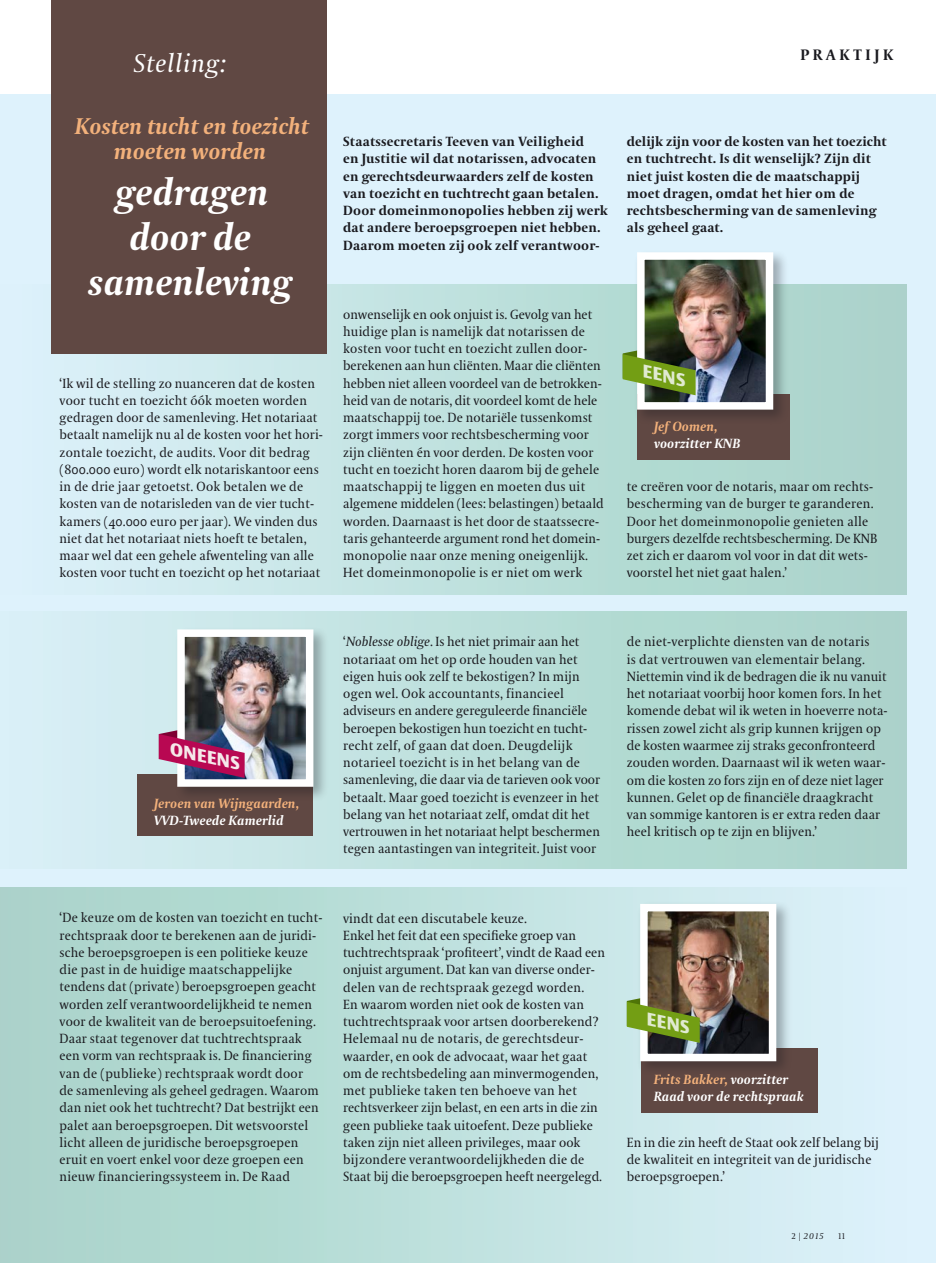
<style>
.page{position:relative;width:936px;height:1263px;background:#fff}
.page>*{position:absolute;margin:0;border:0;box-sizing:border-box;transform-origin:0 0}
.t1{font:italic 700 37.2px/45.2px "VPRO Coranto";color:#fff;text-align:center}
.t2{font:italic 25.5px "VPRO Coranto";letter-spacing:.03em;color:#fff}
.t3{font:italic 700 22.65px/25.2px "VPRO Coranto";color:#f3b17b;text-align:center}
.t4{font:italic 700 17.55px "VPRO Vesta";color:#e0ead0}
.t5{font:italic 700 17.55px "VPRO Vesta";color:#f5e9ea}
.t6{font:700 15px "VPRO Coranto";letter-spacing:.25em;color:#1a1a1f}
.t7{font:13.2px/17.2px "VPRO Coranto";letter-spacing:.01em;color:#1a1a1f}
.t8{font:700 13.2px/17.2px "VPRO Coranto";letter-spacing:.015em;color:#1a1a1f}
.t9{font:italic 700 13.2px/17.2px "VPRO Coranto";letter-spacing:.01em;color:#fff}
.t10{font:italic 700 13.2px "VPRO Coranto";letter-spacing:.01em;color:#f3b17b}
.t11{font:italic 8.25px "VPRO Coranto";color:#1a1a1f}
.t12{font:8.25px "VPRO Coranto Cn";color:#1a1a1f}
.s1{font-style:italic}
.s2{color:#f3b17b}
.s3{font-family:"VPRO Coranto Cn";font-style:normal}
</style>
<div class="page">
<div style="left:0;top:94px;width:935px;height:1169px;background:#def2fc"></div>
<div style="left:0;top:612px;width:906px;height:256px;background:linear-gradient(to right,#d9f0f6,#a6d2c6)"></div>
<div style="left:0;top:888px;width:906px;height:375px;background:linear-gradient(to right,#a6d2c6,#dbf1f9)"></div>
<div style="left:0;top:284px;width:906px;height:311px;background:linear-gradient(to right,#dcf2fa,#a6d2c6)"></div>
<div style="left:51px;top:0;width:275px;height:353px;background:#604843"></div>
<div style="left:637px;top:395px;width:152px;height:65px;background:#604843"></div>
<div style="left:633px;top:249px;width:162px;height:182px;background:#1a1a1f;opacity:.33"></div>
<img style="left:646px;top:261px;width:118px;height:140px">
<div style="left:637px;top:252px;width:136px;height:158px;border:8px solid #fff"></div>
<svg style="left:622px;top:341px;width:73px;height:54px;background:#657f39"></svg>
<div style="left:641px;top:1048px;width:176px;height:64px;background:#604843"></div>
<div style="left:636px;top:900px;width:162px;height:182px;background:#1a1a1f;opacity:.33"></div>
<img style="left:649px;top:913px;width:118px;height:139px">
<div style="left:640px;top:904px;width:136px;height:157px;border:8px solid #fff"></div>
<svg style="left:626px;top:989px;width:73px;height:54px;background:#7e8e47"></svg>
<div style="left:137px;top:774px;width:176px;height:62px;background:#604843"></div>
<div style="left:174px;top:626px;width:162px;height:182px;background:#1a1a1f;opacity:.33"></div>
<img style="left:186px;top:638px;width:118px;height:140px">
<div style="left:177px;top:629px;width:136px;height:158px;border:8px solid #fff"></div>
<svg style="left:159px;top:722px;width:86px;height:56px;background:#994f79"></svg>
<h2 class="t2" style="left:133px;top:48px;width:94px">Stelling:</h2>
<h3 class="t3" style="left:75px;top:113px;width:235px">Kosten tucht en toezicht moeten worden</h3>
<h1 class="t1" style="left:88px;top:169px;width:205px">gedragen door de samenleving</h1>
<p class="t7" style="left:59px;top:374px;width:265px">‘Ik wil de stelling zo nuanceren dat de kosten voor tucht en toezicht óók moeten worden gedragen door de samenleving. Het notariaat betaalt namelijk nu al de kosten voor het hori&shy;zontale toezicht, de audits. Voor dit bedrag (800.000 euro) wordt elk notariskantoor eens in de drie jaar getoetst. Ook betalen we de kosten van de notarisleden van de vier tucht&shy;kamers (40.000 euro per jaar). We vinden dus niet dat het notariaat niets hoeft te betalen, maar wel dat een gehele afwenteling van alle kosten voor tucht en toezicht op het notariaat</p>
<p class="t6" style="left:800px;top:45px;width:63px">Praktij</p>
<p class="t6" style="left:883px;top:45px;width:12px">k</p>
<p class="t8" style="left:343px;top:133px;width:266px">Staatssecretaris Teeven van Veiligheid<br>en Justitie wil dat notarissen, advocaten en gerechtsdeurwaarders zelf de kosten van toezicht en tuchtrecht gaan betalen.<br>Door domeinmonopolies hebben zij werk dat andere beroepsgroepen niet hebben.<br>Daarom moeten zij ook zelf verantwoor-</p>
<p class="t8" style="left:626px;top:133px;width:261px">delijk zijn voor de kosten van het toezicht en tuchtrecht. Is dit wenselijk? Zijn dit niet juist kosten die de maatschappij moet dragen, omdat het hier om de rechtsbescherming van de samenleving als geheel gaat.</p>
<p class="t7" style="left:343px;top:305px;width:262px">onwenselijk en ook onjuist is. Gevolg van het huidige plan is namelijk dat notarissen de kosten voor tucht en toezicht zullen door-- berekenen aan hun cliënten. Maar die cliënten hebben niet alleen voordeel van de betrokken&shy;heid van de notaris, dit voordeel komt de hele maatschappij toe. De notariële tussenkomst zorgt immers voor rechtsbescherming voor zijn cliënten én voor derden. De kosten voor tucht en toezicht horen daarom bij de gehele maatschappij te liggen en moeten dus uit algemene middelen (lees: belastingen) betaald worden. Daarnaast is het door de staatssecre&shy;taris gehanteerde argument rond het domein&shy;monopolie naar onze mening oneigenlijk.<br>Het domeinmonopolie is er niet om werk</p>
<h3 class="t4" style="left:645px;top:364px;width:45px;rotate:12deg">eens</h3>
<p class="t10" style="left:654px;top:418px;width:65px">Jef Oomen,</p>
<p class="t9" style="left:654px;top:435px;width:88px">voorzitter KNB</p>
<p class="t7" style="left:626px;top:478px;width:252px">te creëren voor de notaris, maar om rechts&shy;bescherming van de burger te garanderen.<br>Door het domeinmonopolie genieten alle burgers dezelfde rechtsbescherming. De KNB zet zich er daarom vol voor in dat dit wets&shy;voorstel het niet gaat halen.’</p>
<h3 class="t5" style="left:173px;top:742px;width:73px;rotate:12deg">oneens</h3>
<p class="t10" style="left:154px;top:795px;width:146px">Jeroen van Wijngaarden,</p>
<p class="t9" style="left:154px;top:812px;width:131px">VVD-Tweede Kamerlid</p>
<p class="t7" style="left:343px;top:633px;width:258px">‘<span class="s1">Noblesse oblige</span>. Is het niet primair aan het notariaat om het op orde houden van het eigen huis ook zelf te bekostigen? In mijn ogen wel. Ook accountants, financieel adviseurs en andere gereguleerde financiële beroepen bekostigen hun toezicht en tucht&shy;recht zelf, of gaan dat doen. Deugdelijk notarieel toezicht is in het belang van de samenleving, die daar via de tarieven ook voor betaalt. Maar goed toezicht is evenzeer in het belang van het notariaat zelf, omdat dit het vertrouwen in het notariaat helpt beschermen tegen aantastingen van integriteit. Juist voor</p>
<p class="t7" style="left:626px;top:633px;width:262px">de niet-verplichte diensten van de notaris<br>is dat vertrouwen van elementair belang.<br>Niettemin vind ik de bedragen die ik nu vanuit het notariaat voorbij hoor komen fors. In het komende debat wil ik weten in hoeverre nota&shy;rissen zowel zicht als grip kunnen krijgen op de kosten waarmee zij straks geconfronteerd zouden worden. Daarnaast wil ik weten waar-- om die kosten zo fors zijn en of deze niet lager kunnen. Gelet op de financiële draagkracht van sommige kantoren is er extra reden daar heel kritisch op te zijn en blijven.’</p>
<p class="t7" style="left:59px;top:909px;width:264px">‘De keuze om de kosten van toezicht en tucht&shy;rechtspraak door te berekenen aan de juridi&shy;sche beroepsgroepen is een politieke keuze die past in de huidige maatschappelijke tendens dat (private) beroepsgroepen geacht worden zelf verantwoordelijkheid te nemen voor de kwaliteit van de beroepsuitoefening.<br>Daar staat tegenover dat tuchtrechtspraak een vorm van rechtspraak is. De financiering van de (publieke) rechtspraak wordt door<br>de samenleving als geheel gedragen. Waarom dan niet ook het tuchtrecht? Dat bestrijkt een palet aan beroepsgroepen. Dit wetsvoorstel licht alleen de juridische beroepsgroepen eruit en voert enkel voor deze groepen een nieuw financieringssysteem in. De Raad</p>
<p class="t7" style="left:343px;top:909px;width:263px">vindt dat een discutabele keuze.<br>Enkel het feit dat een specifieke groep van tuchtrechtspraak ‘profiteert’, vindt de Raad een onjuist argument. Dat kan van diverse onder&shy;delen van de rechtspraak gezegd worden.<br>En waarom worden niet ook de kosten van tuchtrechtspraak voor artsen doorberekend?<br>Helemaal nu de notaris, de gerechtsdeur&shy;waarder, en ook de advocaat, waar het gaat om de rechtsbedeling aan minvermogenden, met publieke taken ten behoeve van het rechtsverkeer zijn belast, en een arts in die zin geen publieke taak uitoefent. Deze publieke taken zijn niet alleen privileges, maar ook bijzondere verantwoordelijkheden die de Staat bij die beroepsgroepen heeft neergelegd.</p>
<h3 class="t4" style="left:649px;top:1011px;width:45px;rotate:12deg">eens</h3>
<p class="t9" style="left:653px;top:1070px;width:151px"><span class="s2">Frits Bakker,</span> voorzitter<br>Raad voor de rechtspraak</p>
<p class="t7" style="left:626px;top:1133px;width:253px">En in die zin heeft de Staat ook zelf belang bij de kwaliteit en integriteit van de juridische beroepsgroepen.’</p>
<p class="t11" style="left:791px;top:1231px;width:33px"><span class="s3">2 |</span> 2015</p>
<p class="t12" style="left:838px;top:1231px;width:8px">11</p>
</div>
